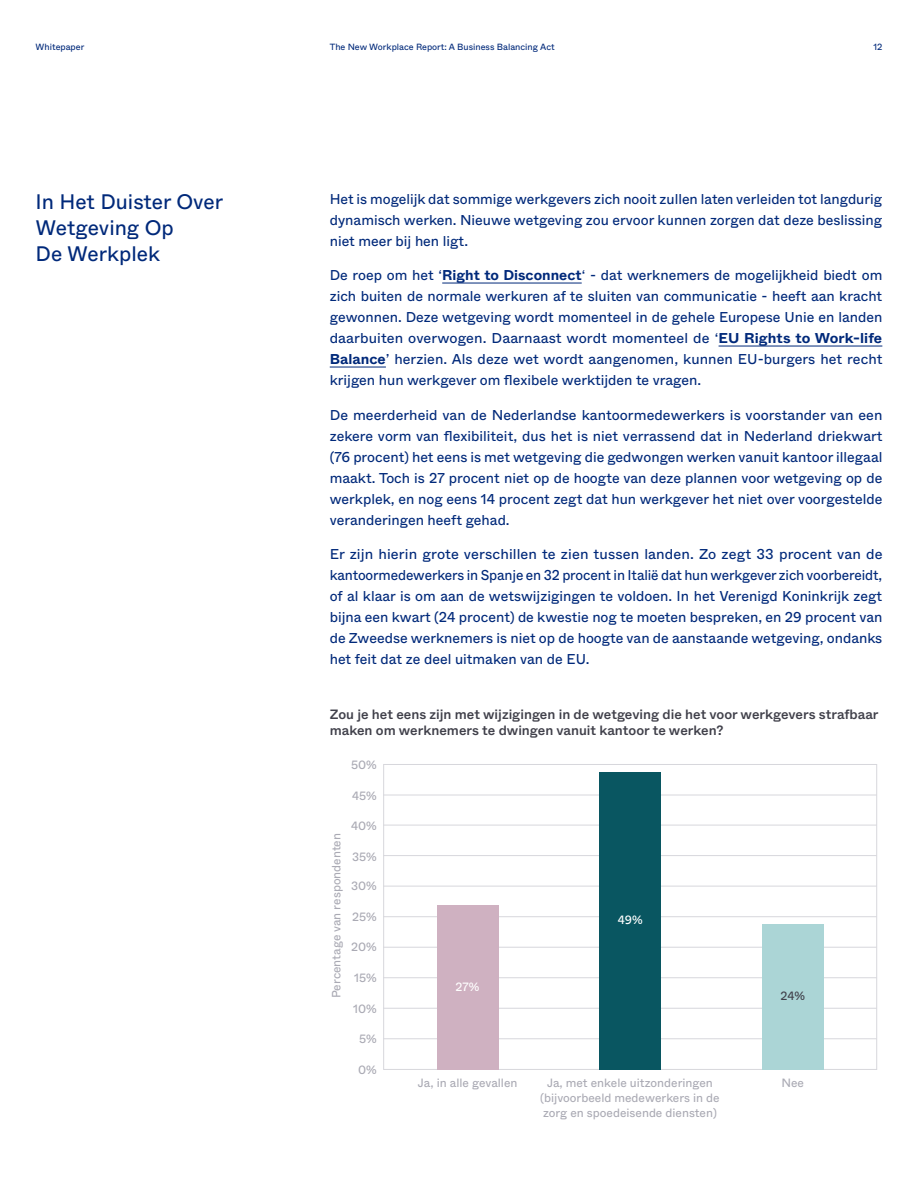
<style>
.page{position:relative;width:918px;height:1188px;background:#fff}
.page>*{position:absolute;margin:0;border:0;box-sizing:border-box;transform-origin:0 0}
.t1{font:21px/26.2px "ABC Whyte";color:#00297a}
.t2{font:14.25px/21px "ABC Whyte";color:#00297a;text-align:justify}
.t3{font:500 13.5px/16.2px "ABC Whyte";color:#41414b}
.t4{font:12px/15px "ABC Whyte";color:#aaaab4;text-align:center}
.t5{font:12px "ABC Whyte";color:#fff}
.t6{font:12px "ABC Whyte";color:#41414b}
.t7{font:9px "ABC Whyte";color:#00297a}
.s1{font-weight:700}
</style>
<div class="page">
<hr style="left:442px;top:283px;width:140px;height:1px;background:#00297a">
<hr style="left:719px;top:346px;width:163px;height:1px;background:#00297a">
<hr style="left:330px;top:367px;width:56px;height:1px;background:#00297a">
<hr style="left:383px;top:916px;width:494px;height:1px;background:#d7d7dc">
<hr style="left:383px;top:947px;width:494px;height:1px;background:#d7d7dc">
<hr style="left:383px;top:977px;width:494px;height:1px;background:#d7d7dc">
<hr style="left:383px;top:1008px;width:494px;height:1px;background:#d7d7dc">
<hr style="left:383px;top:1038px;width:494px;height:1px;background:#d7d7dc">
<hr style="left:383px;top:825px;width:494px;height:1px;background:#d7d7dc">
<hr style="left:383px;top:855px;width:494px;height:1px;background:#d7d7dc">
<hr style="left:383px;top:886px;width:494px;height:1px;background:#d7d7dc">
<hr style="left:383px;top:795px;width:494px;height:1px;background:#d7d7dc">
<div style="left:437px;top:905px;width:61px;height:165px;background:#cfb1c1"></div>
<div style="left:600px;top:772px;width:61px;height:298px;background:#095661"></div>
<div style="left:762px;top:924px;width:61px;height:146px;background:#abd5d6"></div>
<p class="t7" style="left:36px;top:40px;width:50px">Whitepaper</p>
<p class="t7" style="left:330px;top:40px;width:227px">The New Workplace Report: A Business Balancing Act</p>
<p class="t7" style="left:873px;top:40px;width:11px">12</p>
<h1 class="t1" style="left:36px;top:187px;width:189px">In Het Duister Over<br>Wetgeving Op<br>De Werkplek</h1>
<p class="t2" style="left:330px;top:187px;width:554px">Het is mogelijk dat sommige werkgevers zich nooit zullen laten verleiden tot langdurig dynamisch werken. Nieuwe wetgeving zou ervoor kunnen zorgen dat deze beslissing niet meer bij hen ligt.</p>
<p class="t2" style="left:330px;top:264px;width:554px">De roep om het ‘<span class="s1">Right to Disconnect</span>‘ - dat werknemers de mogelijkheid biedt om zich buiten de normale werkuren af te sluiten van communicatie - heeft aan kracht gewonnen. Deze wetgeving wordt momenteel in de gehele Europese Unie en landen daarbuiten overwogen. Daarnaast wordt momenteel de ‘<span class="s1">EU Rights to Work-life Balance</span>’ herzien. Als deze wet wordt aangenomen, kunnen EU-burgers het recht krijgen hun werkgever om flexibele werktijden te vragen.</p>
<p class="t2" style="left:330px;top:403px;width:554px">De meerderheid van de Nederlandse kantoormedewerkers is voorstander van een zekere vorm van flexibiliteit, dus het is niet verrassend dat in Nederland driekwart (76 procent) het eens is met wetgeving die gedwongen werken vanuit kantoor illegaal maakt. Toch is 27 procent niet op de hoogte van deze plannen voor wetgeving op de werkplek, en nog eens 14 procent zegt dat hun werkgever het niet over voorgestelde veranderingen heeft gehad.</p>
<p class="t2" style="left:330px;top:543px;width:554px">Er zijn hierin grote verschillen te zien tussen landen. Zo zegt 33 procent van de kantoormedewerkers in Spanje en 32 procent in Italië dat hun werkgever zich voorbereidt, of al klaar is om aan de wetswijzigingen te voldoen. In het Verenigd Koninkrijk zegt bijna een kwart (24 procent) de kwestie nog te moeten bespreken, en 29 procent van de Zweedse werknemers is niet op de hoogte van de aanstaande wetgeving, ondanks het feit dat ze deel uitmaken van de EU.</p>
<p class="t3" style="left:330px;top:705px;width:550px">Zou je het eens zijn met wijzigingen in de wetgeving die het voor werkgevers strafbaar maken om werknemers te dwingen vanuit kantoor te werken?</p>
<p class="t4" style="left:351px;top:757px;width:27px">50%</p>
<p class="t4" style="left:328px;top:998px;width:167px;rotate:-90deg">Percentage van respondenten</p>
<p class="t4" style="left:352px;top:787px;width:26px">45%</p>
<p class="t4" style="left:351px;top:818px;width:27px">40%</p>
<p class="t4" style="left:352px;top:848px;width:26px">35%</p>
<p class="t4" style="left:351px;top:878px;width:27px">30%</p>
<p class="t4" style="left:352px;top:908px;width:26px">25%</p>
<p class="t4" style="left:351px;top:939px;width:27px">20%</p>
<p class="t4" style="left:354px;top:970px;width:24px">15%</p>
<p class="t4" style="left:353px;top:1000px;width:25px">10%</p>
<p class="t4" style="left:359px;top:1031px;width:19px">5%</p>
<p class="t4" style="left:358px;top:1061px;width:20px">0%</p>
<p class="t5" style="left:456px;top:977px;width:25px">27%</p>
<p class="t5" style="left:618px;top:910px;width:26px">49%</p>
<p class="t6" style="left:780px;top:987px;width:26px">24%</p>
<p class="t4" style="left:418px;top:1074px;width:101px">Ja, in alle gevallen</p>
<p class="t4" style="left:540px;top:1074px;width:181px">Ja, met enkele uitzonderingen (bijvoorbeeld medewerkers in de zorg en spoedeisende diensten)</p>
<p class="t4" style="left:781px;top:1074px;width:24px">Nee</p>
</div>
